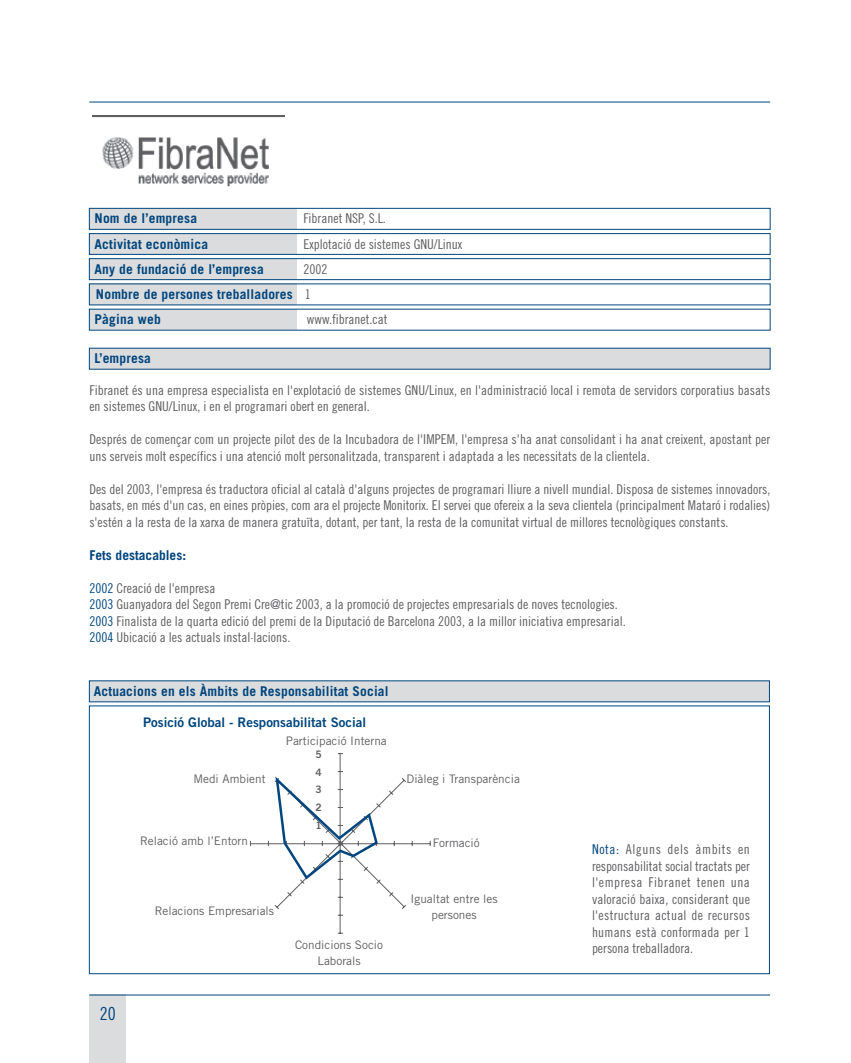
<style>
.page{position:relative;width:851px;height:1063px;background:#fff}
.page>*{position:absolute;margin:0;border:0;box-sizing:border-box;transform-origin:0 0}
.t1{font:18px "Trade Gothic Cond Eighteen";color:#00467e}
.t2{font:13.5px/16.5px "Trade Gothic Cond Eighteen";color:#5f5f62}
.t3{font:700 13.5px/25.2px "Trade Gothic";letter-spacing:.015em;color:#00467e}
.t4{font:13.2px "Trade Gothic Bold Two";color:#00467e}
.t5{font:11.7px/16px "Trade Gothic";color:#5f5f62;text-align:center}
.t6{font:10.35px/17.7px "Trade Gothic Bold Two";color:#5f5f62;text-align:justify}
.s1{font-family:"Trade Gothic Cond Eighteen";font-weight:400;color:#5f5f62}
.s2{color:#00467e}
</style>
<div class="page">
<div style="left:89px;top:348px;width:681px;height:22px;background:#dbdcde"></div>
<div style="left:89px;top:995px;width:37px;height:68px;background:#dbdcde"></div>
<hr style="left:89px;top:102px;width:681px;height:1px;background:#00467e">
<hr style="left:89px;top:995px;width:681px;height:1px;background:#00467e">
<svg style="left:88px;top:233px;width:682px;height:98px"></svg>
<div style="left:89px;top:208px;width:207px;height:21px;background:#dbdcde"></div>
<div style="left:89px;top:208px;width:681px;height:22px;border:1px solid #00467e"></div>
<div style="left:89px;top:680px;width:680px;height:22px;background:#dbdcde"></div>
<div style="left:89px;top:705px;width:680px;height:269px;border:1px solid #00467e"></div>
<img style="left:93px;top:115px;width:192px;height:72px">
<svg style="left:250px;top:753px;width:181px;height:181px"></svg>
<p class="t3" style="left:95px;top:207px;width:104px">Nom de l’empresa</p>
<p class="t2" style="left:303px;top:211px;width:84px">Fibranet NSP, S.L.</p>
<p class="t3" style="left:95px;top:232px;width:115px">Activitat econòmica</p>
<p class="t2" style="left:303px;top:237px;width:160px">Explotació de sistemes GNU/Linux</p>
<p class="t3" style="left:95px;top:257px;width:171px">Any de fundació de l’empresa</p>
<p class="t2" style="left:303px;top:262px;width:25px">2002</p>
<p class="t3" style="left:95px;top:283px;width:218px">Nombre de persones treballadores <span class="s1">1<br></span>Pàgina web</p>
<p class="t2" style="left:307px;top:312px;width:82px">www.fibranet.cat</p>
<p class="t3" style="left:95px;top:347px;width:58px">L’empresa</p>
<p class="t2" style="left:89px;top:383px;width:682px">Fibranet és una empresa especialista en l'explotació de sistemes GNU/Linux, en l'administració local i remota de servidors corporatius basats en sistemes GNU/Linux, i en el programari obert en general.</p>
<p class="t2" style="left:89px;top:432px;width:682px">Després de començar com un projecte pilot des de la Incubadora de l'IMPEM, l'empresa s'ha anat consolidant i ha anat creixent, apostant per uns serveis molt específics i una atenció molt personalitzada, transparent i adaptada a les necessitats de la clientela.</p>
<p class="t2" style="left:89px;top:482px;width:682px;text-align:justify">Des del 2003, l'empresa és traductora oficial al català d'alguns projectes de programari lliure a nivell mundial. Disposa de sistemes innovadors, basats, en més d'un cas, en eines pròpies, com ara el projecte Monitorix. El servei que ofereix a la seva clientela (principalment Mataró i rodalies) s'estén a la resta de la xarxa de manera gratuïta, dotant, per tant, la resta de la comunitat virtual de millores tecnològiques constants.</p>
<p class="t3" style="left:89px;top:544px;width:98px">Fets destacables:</p>
<p class="t2" style="left:89px;top:581px;width:537px"><span class="s2">2002</span> Creació de l'empresa<br><span class="s2">2003</span> Guanyadora del Segon Premi Cre@tic 2003, a la promoció de projectes empresarials de noves tecnologies.<br><span class="s2">2003</span> Finalista de la quarta edició del premi de la Diputació de Barcelona 2003, a la millor iniciativa empresarial.<br><span class="s2">2004</span> Ubicació a les actuals instal·lacions.</p>
<p class="t3" style="left:94px;top:680px;width:296px">Actuacions en els Àmbits de Responsabilitat Social</p>
<h1 class="t1" style="left:100px;top:1007px;width:17px">20</h1>
<p class="t4" style="left:143px;top:717px;width:224px">Posició Global - Responsabilitat Social</p>
<p class="t5" style="left:286px;top:733px;width:102px">Participació Interna</p>
<p class="t5" style="left:193px;top:771px;width:74px">Medi Ambient</p>
<p class="t5" style="left:406px;top:771px;width:115px">Diàleg i Transparència</p>
<p class="t6" style="left:315px;top:746px;width:8px">5<br>4<br>3<br>2<br>1</p>
<p class="t5" style="left:140px;top:834px;width:109px">Relació amb l’Entorn</p>
<p class="t5" style="left:432px;top:836px;width:49px">Formació</p>
<p class="t5" style="left:155px;top:904px;width:121px">Relacions Empresarials</p>
<p class="t5" style="left:295px;top:938px;width:89px">Condicions Socio<br>Laborals</p>
<p class="t5" style="left:410px;top:891px;width:88px">Igualtat entre les persones</p>
<p class="t2" style="left:592px;top:842px;width:159px;text-align:justify"><span class="s2">Nota:</span> Alguns dels àmbits en responsabilitat social tractats per l'empresa Fibranet tenen una valoració baixa, considerant que l'estructura actual de recursos humans està conformada per 1 persona treballadora.</p>
</div>
